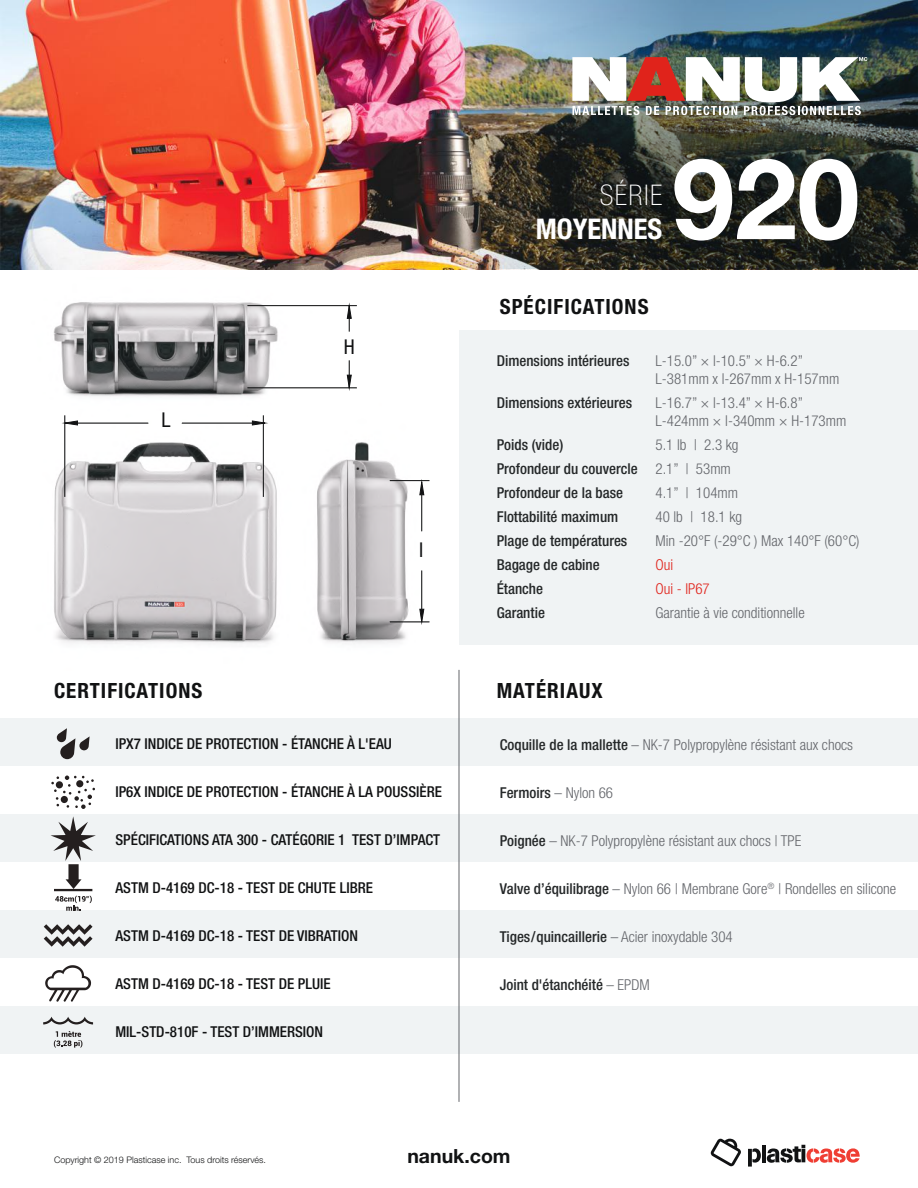
<style>
.page{position:relative;width:918px;height:1188px;background:#fff}
.page>*{position:absolute;margin:0;border:0;box-sizing:border-box;transform-origin:0 0}
.t1{font:700 112.5px "Helvetica Neue";color:#fff}
.t2{font:700 condensed 28.5px "Helvetica Neue LT Std";color:#fff}
.t3{font:100 condensed 28.5px "Helvetica Neue LT Std";letter-spacing:.05em;color:#fff}
.t4{font:700 condensed 21px "Helvetica Neue LT Std";letter-spacing:.05em;color:#111213}
.t5{font:condensed 20.4px "Helvetica Neue LT Std";color:#111213}
.t6{font:700 19.5px "Helvetica Neue LT Std";color:#111213}
.t7{font:300 condensed 15px/24px "Helvetica Neue LT Std";color:#63656a}
.t8{font:500 condensed 15px "Helvetica Neue LT Std";color:#111213}
.t9{font:500 condensed 15px/24px "Helvetica Neue LT Std";color:#242728}
.t10{font:300 condensed 15px/24px "Helvetica Neue LT Std";color:#e0231b}
.t11{font:300 9px "Helvetica Neue LT Std";color:#111213}
.s1{font-weight:500;color:#242728}
.s2{font-weight:300;color:#63656a}
</style>
<div class="page">
<div style="left:0;top:718px;width:459px;height:48px;background:#f0f3f4"></div>
<div style="left:0;top:814px;width:459px;height:48px;background:#f0f3f4"></div>
<div style="left:0;top:910px;width:459px;height:48px;background:#f0f3f4"></div>
<div style="left:0;top:1006px;width:459px;height:48px;background:#f0f3f4"></div>
<div style="left:459px;top:718px;width:459px;height:48px;background:#f0f3f4"></div>
<div style="left:459px;top:331px;width:459px;height:314px;background:#f0f3f4"></div>
<div style="left:459px;top:814px;width:459px;height:48px;background:#f0f3f4"></div>
<div style="left:459px;top:910px;width:459px;height:48px;background:#f0f3f4"></div>
<div style="left:459px;top:1006px;width:459px;height:48px;background:#f0f3f4"></div>
<hr style="left:459px;top:670px;width:1px;height:432px;background:#63656a">
<img style="left:0;top:0;width:918px;height:270px">
<img style="left:459px;top:0;width:459px;height:269px">
<img style="left:53px;top:302px;width:377px;height:342px">
<hr style="left:247px;top:388px;width:110px;height:1px;background:#111213">
<hr style="left:247px;top:305px;width:110px;height:1px;background:#111213">
<svg style="left:347px;top:305px;width:4px;height:27px"></svg>
<svg style="left:347px;top:360px;width:4px;height:28px"></svg>
<hr style="left:65px;top:415px;width:1px;height:82px;background:#111213">
<hr style="left:78px;top:423px;width:70px;height:1px;background:#111213">
<svg style="left:64px;top:421px;width:14px;height:4px"></svg>
<hr style="left:263px;top:415px;width:1px;height:82px;background:#111213">
<hr style="left:182px;top:423px;width:70px;height:1px;background:#111213">
<svg style="left:252px;top:421px;width:14px;height:4px"></svg>
<hr style="left:422px;top:495px;width:1px;height:36px;background:#111213">
<svg style="left:420px;top:482px;width:4px;height:13px"></svg>
<hr style="left:390px;top:480px;width:39px;height:1px;background:#111213">
<hr style="left:390px;top:622px;width:39px;height:1px;background:#111213">
<hr style="left:422px;top:571px;width:1px;height:38px;background:#111213">
<svg style="left:420px;top:609px;width:4px;height:13px"></svg>
<svg style="left:748px;top:1148px;width:13px;height:19px"></svg>
<hr style="left:762px;top:1145px;width:4px;height:17px;background:#111213">
<svg style="left:767px;top:1145px;width:93px;height:18px"></svg>
<svg style="left:711px;top:1139px;width:30px;height:27px"></svg>
<img style="left:572px;top:57px;width:295px;height:58px">
<svg style="left:51px;top:776px;width:44px;height:33px"></svg>
<svg style="left:57px;top:728px;width:33px;height:31px"></svg>
<svg style="left:51px;top:816px;width:45px;height:95px"></svg>
<svg style="left:44px;top:924px;width:49px;height:23px"></svg>
<svg style="left:45px;top:965px;width:46px;height:37px"></svg>
<svg style="left:43px;top:1017px;width:50px;height:7px"></svg>
<svg style="left:54px;top:1031px;width:28px;height:17px"></svg>
<h3 class="t5" style="left:162px;top:408px;width:11px">L</h3>
<h3 class="t5" style="left:344px;top:335px;width:12px">H</h3>
<h3 class="t5" style="left:419px;top:538px;width:6px">l</h3>
<h2 class="t3" style="left:600px;top:179px;width:64px">SÉRIE</h2>
<h2 class="t2" style="left:536px;top:212px;width:128px">MOYENNES</h2>
<h1 class="t1" style="left:672px;top:111px;width:189px">920</h1>
<h3 class="t4" style="left:500px;top:293px;width:150px">SPÉCIFICATIONS</h3>
<p class="t9" style="left:497px;top:349px;width:134px">Dimensions intérieures</p>
<p class="t9" style="left:497px;top:391px;width:137px">Dimensions extérieures</p>
<p class="t9" style="left:497px;top:433px;width:142px">Poids (vide)<br>Profondeur du couvercle<br>Profondeur de la base<br>Flottabilité maximum<br>Plage de températures<br>Bagage de cabine<br>Étanche<br>Garantie</p>
<p class="t7" style="left:655px;top:352px;width:185px;line-height:18px">L-15.0” × l-10.5” × H-6.2”<br>L-381mm x l-267mm x H-157mm</p>
<p class="t7" style="left:655px;top:394px;width:192px;line-height:18px">L-16.7” × l-13.4” × H-6.8”<br>L-424mm × l-340mm × H-173mm</p>
<p class="t7" style="left:655px;top:433px;width:205px">5.1 lb | 2.3 kg<br>2.1” | 53mm<br>4.1” | 104mm<br>40 lb | 18.1 kg<br>Min -20°F (-29°C ) Max 140°F (60°C)</p>
<p class="t10" style="left:655px;top:553px;width:56px">Oui<br>Oui - IP67</p>
<p class="t7" style="left:655px;top:601px;width:151px">Garantie à vie conditionnelle</p>
<h3 class="t4" style="left:54px;top:678px;width:150px">CERTIFICATIONS</h3>
<h3 class="t4" style="left:497px;top:678px;width:107px">MATÉRIAUX</h3>
<p class="t8" style="left:116px;top:735px;width:278px">IPX7 INDICE DE PROTECTION - ÉTANCHE À L'EAU</p>
<p class="t8" style="left:116px;top:783px;width:328px">IP6X INDICE DE PROTECTION - ÉTANCHE À LA POUSSIÈRE</p>
<p class="t8" style="left:116px;top:831px;width:326px">SPÉCIFICATIONS ATA 300 - CATÉGORIE 1 TEST D’IMPACT</p>
<p class="t8" style="left:116px;top:879px;width:259px">ASTM D-4169 DC-18 - TEST DE CHUTE LIBRE</p>
<p class="t8" style="left:116px;top:927px;width:244px">ASTM D-4169 DC-18 - TEST DE VIBRATION</p>
<p class="t8" style="left:116px;top:975px;width:217px">ASTM D-4169 DC-18 - TEST DE PLUIE</p>
<p class="t8" style="left:116px;top:1023px;width:209px">MIL-STD-810F - TEST D’IMMERSION</p>
<p class="t7" style="left:500px;top:733px;width:355px"><span class="s1">Coquille de la mallette</span> – NK-7 Polypropylène résistant aux chocs</p>
<p class="t9" style="left:500px;top:781px;width:115px">Fermoirs <span class="s2">– Nylon 66</span></p>
<p class="t7" style="left:500px;top:829px;width:303px"><span class="s1">Poignée</span> – NK-7 Polypropylène résistant aux chocs | TPE</p>
<p class="t7" style="left:500px;top:877px;width:398px"><span class="s1">Valve d’équilibrage</span> – Nylon 66 | Membrane Gore<sup>®</sup> | Rondelles en silicone</p>
<p class="t9" style="left:500px;top:925px;width:234px">Tiges/quincaillerie <span class="s2">– Acier inoxydable 304</span></p>
<p class="t9" style="left:500px;top:973px;width:152px">Joint d'étanchéité <span class="s2">– EPDM</span></p>
<p class="t11" style="left:54px;top:1154px;width:214px">Copyright © 2019 Plasticase inc. Tous droits réservés.</p>
<h3 class="t6" style="left:407px;top:1144px;width:105px">nanuk.com</h3>
</div>
